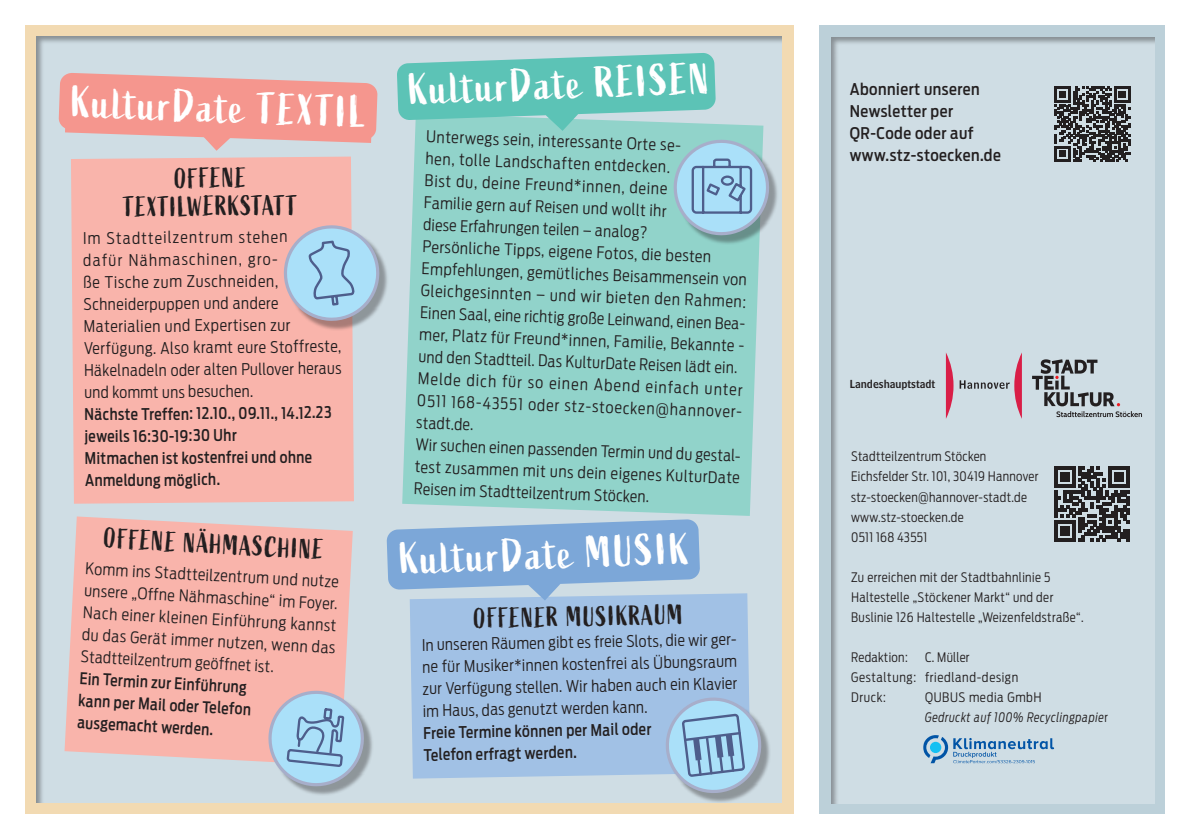
<style>
.page{position:relative;width:1191px;height:840px;background:#fff}
.page>*{position:absolute;margin:0;border:0;box-sizing:border-box;transform-origin:0 0}
.t1{font:44px "Active";color:#fff}
.t2{font:28px/28px "Active";color:#231f20;text-align:center;scale:.95 1}
.t3{font:300 16px/22px "Antenna Cond";letter-spacing:.02em;color:#231f20}
.t4{font:500 16px/22px "Antenna Cond";letter-spacing:.03em;color:#231f20;scale:.93 1}
.t5{font:500 16px/22px "Antenna Cond";letter-spacing:.03em;color:#231f20}
.t6{font:300 13px/20px "Antenna Cond";letter-spacing:.025em;color:#231f20}
.t7{font:italic 300 13px/20px "Antenna Cond";letter-spacing:.05em;color:#231f20;scale:.93 1}
.t8{font:300 13px/20px "Antenna Cond";letter-spacing:.05em;color:#231f20}
.t9{font:11px "Bell Centennial Std Name Num";color:#231f20}
.s1{font-style:normal}
</style>
<div class="page">
<div style="left:819px;top:25px;width:346px;height:788px;background:linear-gradient(to right,#bcd0d9,#bcd0d9)"></div>
<div style="left:830px;top:36px;width:324px;height:768px;background:#cfdde4"></div>
<div style="left:26px;top:26px;width:768px;height:788px;background:#f2dab2"></div>
<div style="left:36px;top:35px;width:746px;height:768px;background:#231f20;opacity:.4"></div>
<svg style="left:1032px;top:359px;width:110px;height:58px"></svg>
<svg style="left:923px;top:735px;width:131px;height:28px"></svg>
<div style="left:402px;top:113px;width:361px;height:402px;background:#91d3ca"></div>
<div style="left:410px;top:593px;width:340px;height:185px;background:#a1c1e5"></div>
<svg style="left:386px;top:519px;width:314px;height:81px;background:#8fb3db"></svg>
<svg style="left:59px;top:73px;width:318px;height:78px;background:#eba6a2"></svg>
<svg style="left:65px;top:516px;width:288px;height:249px;background:#f4b8b1"></svg>
<div style="left:71px;top:156px;width:283px;height:347px;background:#f9b4ab"></div>
<svg style="left:946px;top:353px;width:7px;height:65px"></svg>
<svg style="left:959px;top:352px;width:63px;height:66px"></svg>
<svg style="left:397px;top:53px;width:319px;height:78px;background:#72c8be"></svg>
<div style="left:272px;top:693px;width:101px;height:102px;background:#231f20;opacity:.38"></div>
<svg style="left:265px;top:687px;width:102px;height:100px;background:#aec6da"></svg>
<div style="left:677px;top:143px;width:101px;height:102px;background:#231f20;opacity:.38"></div>
<div style="left:287px;top:228px;width:102px;height:102px;background:#231f20;opacity:.38"></div>
<svg style="left:281px;top:222px;width:101px;height:100px;background:#b2c9db"></svg>
<div style="left:669px;top:700px;width:101px;height:102px;background:#231f20;opacity:.38"></div>
<svg style="left:664px;top:696px;width:98px;height:98px;background:#9ec2dd"></svg>
<svg style="left:670px;top:137px;width:102px;height:100px;background:#9ac7da"></svg>
<svg style="left:1054px;top:86px;width:76px;height:76px"></svg>
<svg style="left:1054px;top:466px;width:76px;height:75px"></svg>
<h1 class="t1" style="left:72px;top:77px;width:297px;rotate:2deg">KulturDate TEXTIL</h1>
<h2 class="t2" style="left:123px;top:166px;width:185px;rotate:-1deg">OFFENE<br>TEXTILWERKSTATT</h2>
<p class="t3" style="left:82px;top:228px;width:206px;rotate:-1deg">Im Stadtteilzentrum stehen dafür Nähmaschinen, gro&shy;ße Tische zum Zuschneiden,</p>
<p class="t3" style="left:84px;top:292px;width:196px">Schneiderpuppen und andere</p>
<p class="t3" style="left:84px;top:316px;width:208px;rotate:-1deg">Materialien und Expertisen zur</p>
<p class="t3" style="left:84px;top:336px;width:259px;text-align:justify">Verfügung. Also kramt eure Stoffreste, Häkelnadeln oder alten Pullover heraus und kommt uns besuchen.</p>
<p class="t4" style="left:84px;top:404px;width:268px;rotate:-1deg">Nächste Treffen: 12.10., 09.11., 14.12.23 jeweils 16:30-19:30 Uhr<br>Mitmachen ist kostenfrei und ohne<br>Anmeldung möglich.</p>
<h2 class="t2" style="left:105px;top:525px;width:232px;rotate:3deg">OFFENE NÄHMASCHINE</h2>
<p class="t3" style="left:86px;top:557px;width:255px;text-align:justify;rotate:3deg">Komm ins Stadtteilzentrum und nutze unsere „Offne Nähmaschine“ im Foyer.<br>Nach einer kleinen Einführung kannst du das Gerät immer nutzen, wenn das Stadtteilzentrum geöffnet ist.</p>
<p class="t4" style="left:80px;top:667px;width:187px;rotate:3deg">Ein Termin zur Einführung kann per Mail oder Telefon ausgemacht werden.</p>
<h1 class="t1" style="left:408px;top:64px;width:303px;rotate:-2deg">KulturDate REISEN</h1>
<p class="t3" style="left:427px;top:125px;width:329px;rotate:2deg">Unterwegs sein, interessante Orte se-<br>hen, tolle Landschaften entdecken.<br>Bist du, deine Freund*innen, deine<br>Familie gern auf Reisen und wollt ihr<br>diese Erfahrungen teilen – analog?<br>Persönliche Tipps, eigene Fotos, die besten Empfehlungen, gemütliches Beisammensein von Gleichgesinnten – und wir bieten den Rahmen:<br>Einen Saal, eine richtig große Leinwand, einen Bea&shy;mer, Platz für Freund*innen, Familie, Bekannte - und den Stadtteil. Das KulturDate Reisen lädt ein.<br>Melde dich für so einen Abend einfach unter 0511 168-43551 oder stz-stoecken@hannover&shy;stadt.de.<br>Wir suchen einen passenden Termin und du gestal&shy;test zusammen mit uns dein eigenes KulturDate Reisen im Stadtteilzentrum Stöcken.</p>
<h1 class="t1" style="left:399px;top:533px;width:291px;rotate:-2deg">KulturDate MUSIK</h1>
<h2 class="t2" style="left:473px;top:605px;width:222px;rotate:-1deg">OFFENER MUSIKRAUM</h2>
<p class="t3" style="left:422px;top:633px;width:319px;rotate:-1deg">In unseren Räumen gibt es freie Slots, die wir ger&shy;ne für Musiker*innen kostenfrei als Übungsraum zur Verfügung stellen. Wir haben auch ein Klavier im Haus, das genutzt werden kann.</p>
<p class="t4" style="left:423px;top:721px;width:247px;rotate:-1deg">Freie Termine können per Mail oder<br>Telefon erfragt werden.</p>
<p class="t5" style="left:849px;top:78px;width:153px">Abonniert unseren<br>Newsletter per<br>QR-Code oder auf www.stz-stoecken.de</p>
<p class="t9" style="left:849px;top:377px;width:87px">Landeshauptstadt</p>
<p class="t6" style="left:851px;top:446px;width:189px">Stadtteilzentrum Stöcken<br>Eichsfelder Str. 101, 30419 Hannover stz-stoecken@hannover-stadt.de www.stz-stoecken.de<br>0511 168 43551</p>
<p class="t6" style="left:851px;top:566px;width:234px">Zu erreichen mit der Stadtbahnlinie 5<br>Haltestelle „Stöckener Markt“ und der<br>Buslinie 126 Haltestelle „Weizenfeldstraße“.</p>
<p class="t6" style="left:851px;top:646px;width:58px">Redaktion:</p>
<p class="t8" style="left:851px;top:646px;width:169px;text-indent:74px">C. Müller<br>Gestaltung: friedland-design<br>Druck:</p>
<p class="t7" style="left:925px;top:686px;width:198px"><span class="s1">QUBUS media GmbH<br></span>Gedruckt auf 100% Recyclingpapie<span class="s1">r</span></p>
</div>
